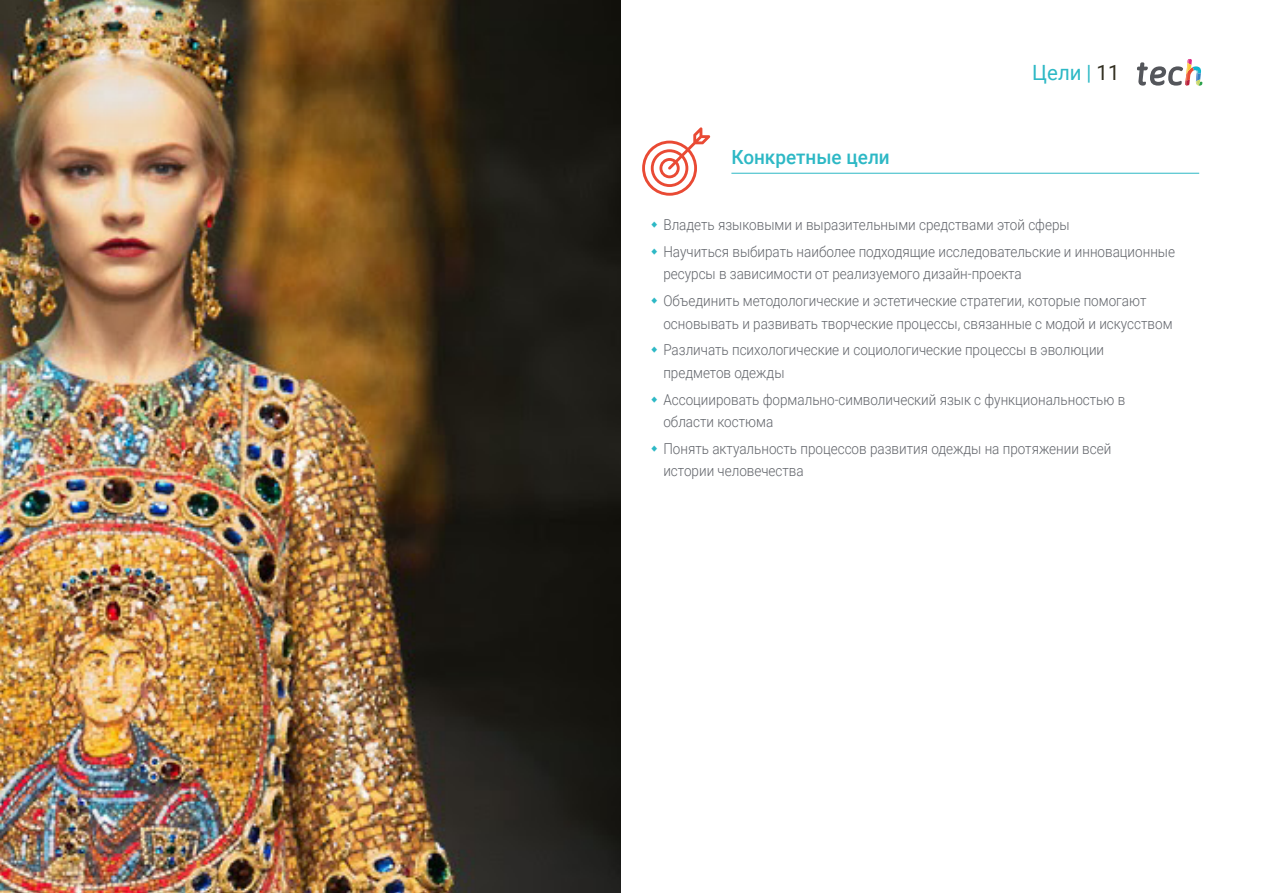
<style>
.page{position:relative;width:1263px;height:893px;background:#fff}
.page>*{position:absolute;margin:0;border:0;box-sizing:border-box;transform-origin:0 0}
.t1{font:21px "Roboto";color:#2db8c5}
.t2{font:500 19.5px "Roboto";color:#2db8c5}
.t3{font:300 15px/26.7px "Roboto";color:#61646a;scale:.9 1}
.s1{color:#312e20}
</style>
<div class="page">
<hr style="left:731px;top:173px;width:468px;height:1px;background:#2db8c5">
<svg style="left:642px;top:127px;width:68px;height:69px"></svg>
<img style="left:0;top:0;width:621px;height:893px">
<svg style="left:1137px;top:59px;width:65px;height:27px"></svg>
<h2 class="t2" style="left:731px;top:144px;width:160px">Конкретные цели</h2>
<h1 class="t1" style="left:1032px;top:57px;width:89px">Цели | <span class="s1">11</span></h1>
<p class="t3" style="left:663px;top:211px;width:570px">Владеть языковыми и выразительными средствами этой сферы<br>Научиться выбирать наиболее подходящие исследовательские и инновационные</p>
<p class="t3" style="left:663px;top:260px;width:538px">ресурсы в зависимости от реализуемого дизайн-проекта<br>Объединить методологические и эстетические стратегии, которые помогают</p>
<p class="t3" style="left:663px;top:309px;width:567px">основывать и развивать творческие процессы, связанные с модой и искусством<br>Различать психологические и социологические процессы в эволюции</p>
<p class="t3" style="left:663px;top:359px;width:515px">предметов одежды<br>Ассоциировать формально-символический язык с функциональностью в</p>
<p class="t3" style="left:663px;top:408px;width:499px">области костюма<br>Понять актуальность процессов развития одежды на протяжении всей</p>
<p class="t3" style="left:663px;top:457px;width:157px">истории человечества</p>
</div>
